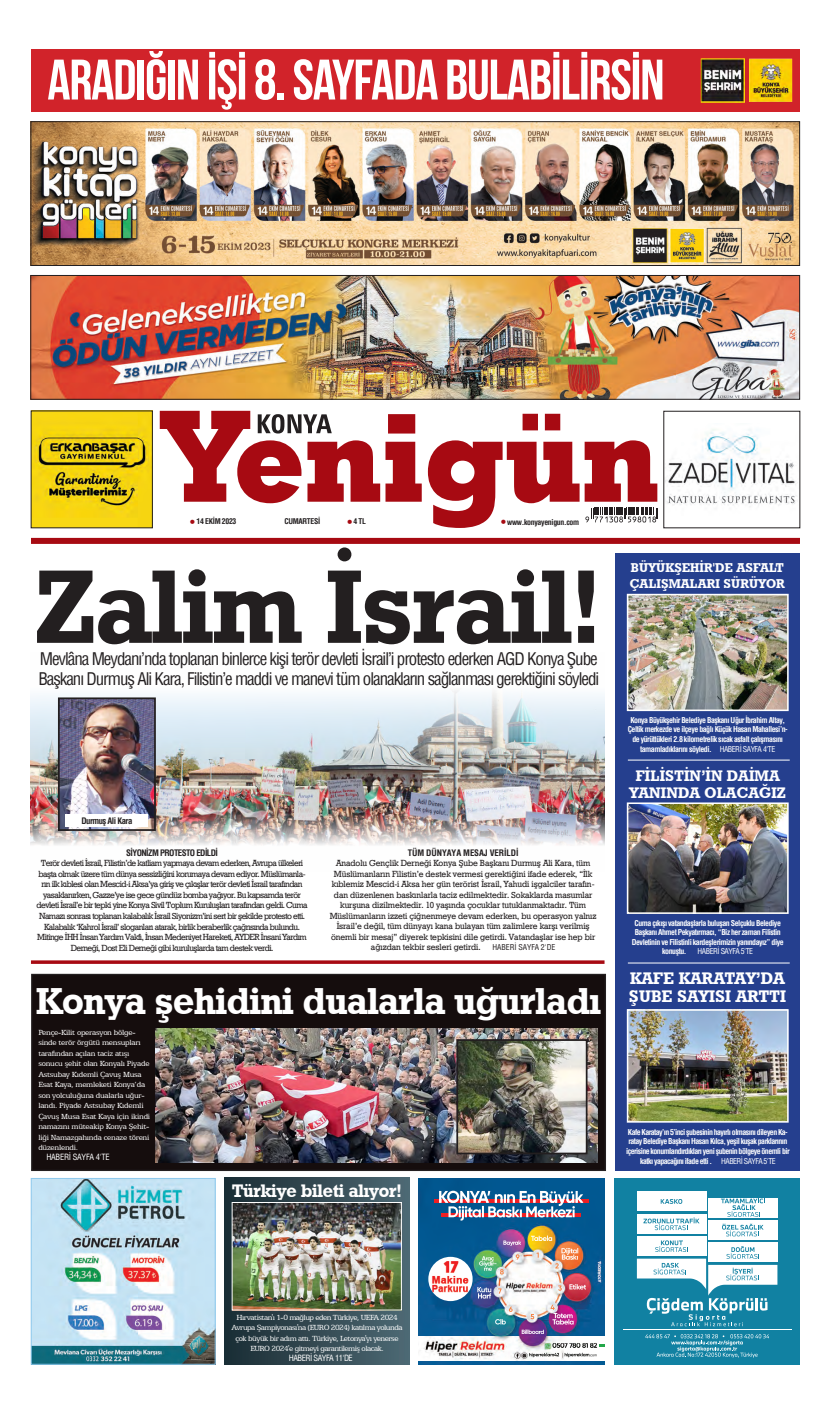
<style>
.page{position:relative;width:831px;height:1414px;background:#fff}
.page>*{position:absolute;margin:0;border:0;box-sizing:border-box;transform-origin:0 0}
.ana{font:104.12px "Geometric Slab 712 BT Bold A";letter-spacing:-.01em;color:#231f20}
.t1{font:56.96px "Bebas Neue";letter-spacing:-.02em;color:#fff}
.yatay_baslık{font:37.71px "Geometric Slab 712 BT Bold A";letter-spacing:-.01em;color:#fff}
.yatay_baslık-2{font:18.29px "Geometric Slab 712 BT Bold A";letter-spacing:-.01em;color:#fff}
.üst_ana_baslık{font:condensed 17.06px/20.1px "Helvetica";letter-spacing:-.06em;color:#231f20}
.yatay_baslık-3{font:16.89px/17.5px "Geometric Slab 712 BT Bold A";letter-spacing:.01em;color:#fff}
.yatay_baslık-4{font:15.4px/16.4px "Geometric Slab 712 BT Bold A";letter-spacing:.01em;color:#fff;text-align:center}
.yatay_baslık-5{font:12.86px "Geometric Slab 712 BT Bold A";letter-spacing:.01em;color:#fff}
.metin_1_sayfa{font:8.75px/10.5px "Geometric Slab 712 BT Medium A";letter-spacing:-.06em;color:#231f20;text-align:center}
.metin_1_sayfa-2{font:8.75px "Geometric Slab 712 BT Medium A";letter-spacing:-.01em;color:#231f20}
.ara_bas{font:700 condensed 8.75px "Helvetica";letter-spacing:-.06em;color:#231f20}
.ara_bas-2{font:700 condensed 8.75px "Helvetica";letter-spacing:-.01em;color:#231f20}
.metin_1_sayfa-3{font:8.4px/10.5px "Egyptian 505 BT";letter-spacing:-.03em;color:#fff}
.metin_1_sayfa-4{font:8.4px/10.5px "Egyptian 505 BT";letter-spacing:-.06em;color:#fff;text-align:center}
.metin_1_sayfa-5{font:condensed 8.4px "Helvetica";letter-spacing:-.06em;color:#fff}
.metin_1_sayfa-6{font:condensed 8.4px "Helvetica";letter-spacing:-.03em;color:#fff}
.araara{font:700 condensed 7.88px/9.6px "Helvetica";letter-spacing:-.06em;color:#fff;text-align:center}
.araara-2{font:condensed 7.88px "Helvetica";letter-spacing:-.06em;color:#fff}
.metin_1_sayfa-7{font:condensed 7.88px "Helvetica";letter-spacing:-.01em;color:#231f20}
.resim{font:700 condensed 7.79px "Helvetica";letter-spacing:-.04em;color:#231f20}
.resim-2{font:700 condensed 7.7px "Helvetica";letter-spacing:-.04em;color:#231f20}
.s1{font-size:11.11px;color:#a70a12}
.s2{font-size:11.29px;color:#a70a12}
.s3{font-weight:400}
</style>
<div class="page">
<img style="left:33px;top:413px;width:118px;height:113px">
<img style="left:666px;top:429px;width:130px;height:78px">
<div style="left:31px;top:538px;width:769px;height:6px;background:#a70a12"></div>
<svg style="left:428px;top:414px;width:230px;height:114px"></svg>
<svg style="left:160px;top:411px;width:262px;height:92px"></svg>
<div style="left:31px;top:50px;width:769px;height:62px;background:#d1232a"></div>
<img style="left:701px;top:58px;width:91px;height:45px">
<div style="left:614px;top:1178px;width:186px;height:186px;background:#1181a2"></div>
<div style="left:637px;top:1191px;width:69px;height:20px;background:#fff"></div>
<svg style="left:645px;top:1334px;width:124px;height:23px"></svg>
<hr style="left:623px;top:1329px;width:168px;height:1px;background:#fff">
<svg style="left:637px;top:1198px;width:140px;height:128px"></svg>
<img style="left:33px;top:1180px;width:180px;height:182px">
<div style="left:31px;top:1178px;width:184px;height:186px;border:1px solid #8ec9ed"></div>
<img style="left:418px;top:1178px;width:186px;height:186px">
<img style="left:418px;top:1336px;width:186px;height:24px">
<img style="left:496px;top:1251px;width:67px;height:68px;border-radius:34px">
<img style="left:435px;top:1199px;width:154px;height:3px">
<img style="left:441px;top:1213px;width:140px;height:4px">
<img style="left:428px;top:1257px;width:45px;height:44px;border-radius:22px">
<div style="left:225px;top:1177px;width:184px;height:187px;background:linear-gradient(to right,#1c2e36,#4c6772)"></div>
<div style="left:615px;top:554px;width:185px;height:617px;background:#253f8e"></div>
<img style="left:630px;top:597px;width:156px;height:111px">
<div style="left:627px;top:594px;width:162px;height:117px;border:2px solid #fff"></div>
<img style="left:630px;top:805px;width:156px;height:106px">
<div style="left:627px;top:802px;width:162px;height:112px;border:2px solid #fff"></div>
<img style="left:630px;top:1012px;width:156px;height:107px">
<div style="left:627px;top:1009px;width:162px;height:113px;border:2px solid #fff"></div>
<hr style="left:628px;top:760px;width:162px;height:1px;background:#fff">
<hr style="left:628px;top:962px;width:162px;height:1px;background:#fff">
<img style="left:33px;top:277px;width:765px;height:120px">
<div style="left:31px;top:275px;width:769px;height:124px;border:1px solid #231f20"></div>
<img style="left:33px;top:124px;width:765px;height:140px">
<div style="left:31px;top:122px;width:769px;height:144px;border:1px solid #231f20"></div>
<div style="left:32px;top:974px;width:573px;height:196px;background:#150d0d"></div>
<div style="left:31px;top:974px;width:575px;height:197px;border:1px solid #231f20"></div>
<img style="left:234px;top:1204px;width:166px;height:104px">
<div style="left:232px;top:1202px;width:170px;height:108px;border:1px solid #fff"></div>
<svg style="left:31px;top:960px;width:573px;height:4px;background:#b1282f"></svg>
<img style="left:31px;top:690px;width:573px;height:155px">
<img style="left:156px;top:1028px;width:441px;height:135px">
<img style="left:61px;top:700px;width:92px;height:128px">
<div style="left:58px;top:697px;width:98px;height:134px;border:2px solid #231f20"></div>
<img style="left:459px;top:1042px;width:125px;height:109px">
<div style="left:456px;top:1039px;width:131px;height:115px;border:2px solid #231f20"></div>
<div style="left:66px;top:814px;width:82px;height:13px;background:#fff"></div>
<p class="t1" style="left:47px;top:48px;width:619px">ARADIĞIN İŞİ 8. SAYFADA BULABİLİRSİN</p>
<p class="resim-2" style="left:190px;top:516px;width:48px"><span class="s1">•</span> 14 EKİM 2023</p>
<p class="resim-2" style="left:284px;top:516px;width:37px">CUMARTESİ</p>
<p class="resim-2" style="left:347px;top:516px;width:20px"><span class="s1">•</span> 4 TL</p>
<p class="resim" style="left:501px;top:517px;width:79px"><span class="s2">•</span> www.konyayenigun.com</p>
<p class="ana" style="left:35px;top:542px;width:567px">Zalim İsrail!</p>
<p class="üst_ana_baslık" style="left:38px;top:649px;width:562px">Mevlâna Meydanı’nda toplanan binlerce kişi terör devleti İsrail’i protesto ederken AGD Konya Şube<br>Başkanı Durmuş Ali Kara, Filistin’e maddi ve manevi tüm olanakların sağlanması gerektiğini söyledi</p>
<p class="ara_bas" style="left:81px;top:815px;width:52px">Durmuş Ali Kara</p>
<p class="ara_bas" style="left:126px;top:847px;width:93px">SİYONİZM PROTESTO EDİLDİ</p>
<p class="metin_1_sayfa" style="left:36px;top:858px;width:273px">Terör devleti İsrail, Filistin’de katliam yapmaya devam ederken, Avrupa ülkeleri başta olmak üzere tüm dünya sessizliğini korumaya devam ediyor. Müslümanla&shy;rın ilk kıblesi olan Mescid-i Aksa’ya giriş ve çıkışlar terör devleti İsrail tarafından yasaklanırken, Gazze’ye ise gece gündüz bomba yağıyor. Bu kapsamda terör devleti İsrail’e bir tepki yine Konya Sivil Toplum Kuruluşları tarafından geldi. Cuma Namazı sonrası toplanan kalabalık İsrail Siyonizm’ini sert bir şekilde protesto etti.<br>Kalabalık ‘Kahrol İsrail’ sloganları atarak, birlik beraberlik çağrısında bulundu.<br>Mitinge İHH İnsan Yardım Vakfı, İnsan Medeniyet Hareketi, AYDER İnsani Yardım Derneği, Dost Eli Derneği gibi kuruluşlarda tam destek verdi.</p>
<p class="ara_bas-2" style="left:408px;top:847px;width:112px">TÜM DÜNYAYA MESAJ VERİLDİ</p>
<p class="metin_1_sayfa-2" style="left:336px;top:858px;width:256px">Anadolu Gençlik Derneği Konya Şube Başkanı Durmuş Ali Kara, tüm</p>
<p class="metin_1_sayfa-2" style="left:334px;top:868px;width:260px">Müslümanların Filistin’e destek vermesi gerektiğini ifade ederek, “İlk</p>
<p class="metin_1_sayfa-2" style="left:332px;top:879px;width:264px">kıblemiz Mescid-i Aksa her gün terörist İsrail, Yahudi işgalciler tarafın-</p>
<p class="metin_1_sayfa-2" style="left:334px;top:889px;width:260px">dan düzenlenen baskınlarla taciz edilmektedir. Sokaklarda masumlar</p>
<p class="metin_1_sayfa-2" style="left:340px;top:900px;width:247px">kurşuna dizilmektedir. 10 yaşında çocuklar tutuklanmaktadır. Tüm</p>
<p class="metin_1_sayfa-2" style="left:330px;top:910px;width:268px">Müslümanların izzeti çiğnenmeye devam ederken, bu operasyon yalnız</p>
<p class="metin_1_sayfa-2" style="left:337px;top:921px;width:254px">İsrail’e değil, tüm dünyayı kana bulayan tüm zalimlere karşı verilmiş</p>
<p class="metin_1_sayfa-2" style="left:331px;top:931px;width:265px">önemli bir mesaj” diyerek tepkisini dile getirdi. Vatandaşlar ise hep bir</p>
<p class="metin_1_sayfa-2" style="left:371px;top:942px;width:111px">ağızdan tekbir sesleri getirdi.</p>
<p class="metin_1_sayfa-7" style="left:492px;top:942px;width:64px">HABERİ SAYFA 2'DE</p>
<p class="yatay_baslık" style="left:36px;top:978px;width:566px">Konya şehidini dualarla uğurladı</p>
<p class="metin_1_sayfa-3" style="left:38px;top:1026px;width:113px">Pençe-Kilit operasyon bölge&shy;sinde terör örgütü mensupları tarafından açılan taciz atışı sonucu şehit olan Konyalı Piyade<br>Astsubay Kıdemli Çavuş Musa<br>Esat Kaya, memleketi Konya’da son yolculuğuna dualarla uğur&shy;landı. Piyade Astsubay Kıdemli<br>Çavuş Musa Esat Kaya için ikindi namazını müteakip Konya Şehit&shy;liği Namazgahında cenaze töreni düzenlendi.</p>
<p class="metin_1_sayfa-6" style="left:46px;top:1151px;width:65px">HABERİ SAYFA 4'TE</p>
<p class="yatay_baslık-2" style="left:232px;top:1179px;width:171px">Türkiye bileti alıyor!</p>
<p class="yatay_baslık-5" style="left:631px;top:560px;width:154px">BÜYÜKŞEHIR'DE ASFALT</p>
<p class="yatay_baslık-5" style="left:630px;top:576px;width:157px">ÇALIŞMALARI SÜRÜYOR</p>
<p class="araara" style="left:628px;top:715px;width:162px">Konya Büyükşehir Belediye Başkanı Uğur İbrahim Altay, Çeltik merkezde ve ilçeye bağlı Küçük Hasan Mahallesi’n&shy;de yürüttükleri 2.8 kilometrelik sıcak asfalt çalışmasını tamamladıklarını söyledi. <span class="s3">HABERİ SAYFA 4'TE</span></p>
<p class="yatay_baslık-4" style="left:629px;top:767px;width:158px">FILISTIN’IN DAIMA<br>YANINDA OLACAĞIZ</p>
<p class="araara" style="left:635px;top:918px;width:148px">Cuma çıkışı vatandaşlarla buluşan Selçuklu Belediye</p>
<p class="araara" style="left:635px;top:927px;width:148px">Başkanı Ahmet Pekyatırmacı, “Biz her zaman Filistin</p>
<p class="araara" style="left:632px;top:937px;width:153px">Devletinin ve Filistinli kardeşlerimizin yanındayız” diye</p>
<p class="araara" style="left:662px;top:947px;width:26px">konuştu.</p>
<p class="araara-2" style="left:697px;top:946px;width:57px">HABERİ SAYFA 5'TE</p>
<p class="yatay_baslık-3" style="left:629px;top:969px;width:159px">KAFE KARATAY’DA<br>ŞUBE SAYISI ARTTI</p>
<p class="araara" style="left:626px;top:1127px;width:165px">Kafe Karatay’ın 5’inci şubesinin hayırlı olmasını dileyen Ka&shy;ratay Belediye Başkanı Hasan Kılca, yeşil kuşak parklarının içerisine konumlandırdıkları yeni şubenin bölgeye önemli bir katkı yapacağını ifade etti . <span class="s3">HABERİ SAYFA 5'TE</span></p>
<p class="metin_1_sayfa-4" style="left:232px;top:1311px;width:172px">Hırvatistan'ı 1-0 mağlup eden Türkiye, UEFA 2024<br>Avrupa Şampiyonası'na (EURO 2024) katılma yolunda çok büyük bir adım attı. Türkiye, Letonya'yı yenerse EURO 2024'e gitmeyi garantilemiş olacak.</p>
<p class="metin_1_sayfa-5" style="left:289px;top:1352px;width:66px">HABERİ SAYFA 11'DE</p>
</div>
